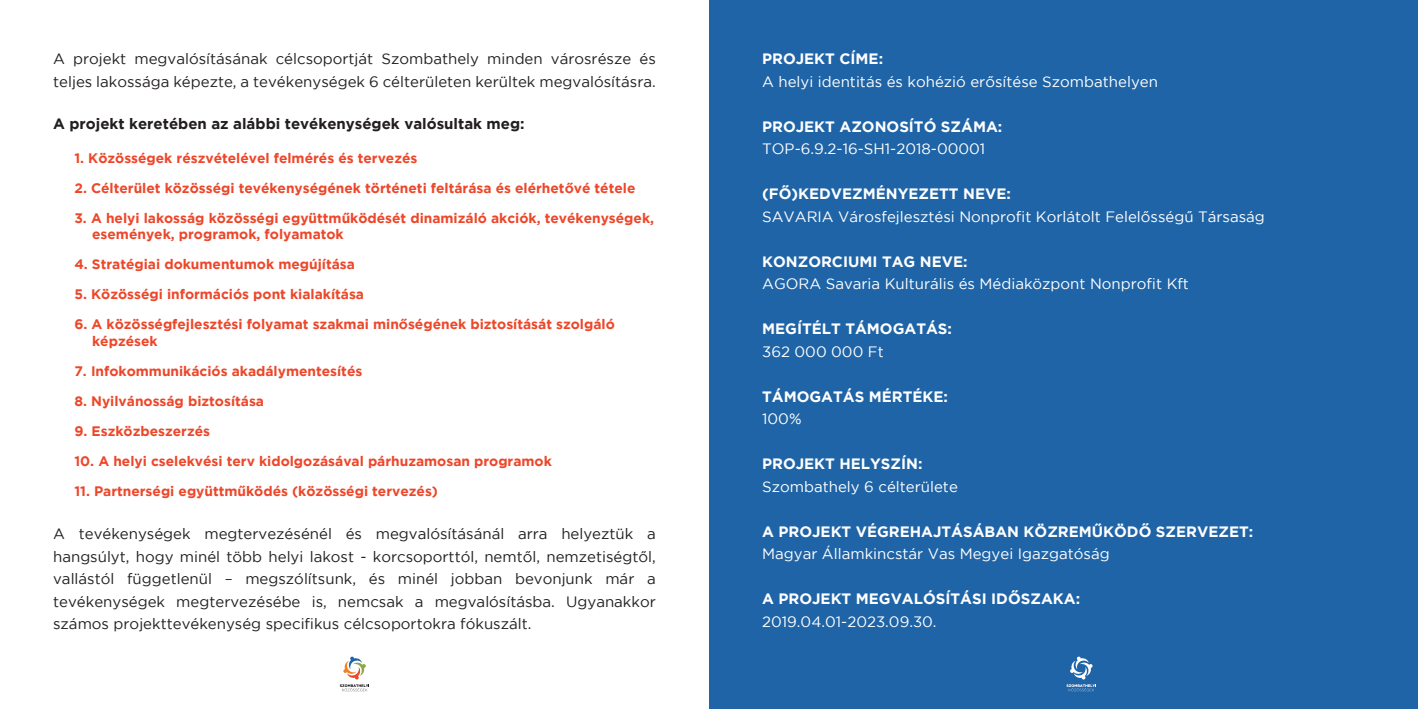
<style>
.page{position:relative;width:1418px;height:709px;background:#fff}
.page>*{position:absolute;margin:0;border:0;box-sizing:border-box;transform-origin:0 0}
.t1{font:15px/22.5px "Gotham";color:#231f20}
.t2{font:15px "Gotham";color:#fff}
.t3{font:700 15px "Gotham";color:#fff}
.t4{font:700 15px "Gotham";color:#231f20}
.t5{font:700 13.75px/16.2px "Gotham";color:#ed472a}
</style>
<div class="page">
<svg style="left:340px;top:656px;width:29px;height:35px"></svg>
<div style="left:709px;top:0;width:708px;height:709px;background:#1f64a7"></div>
<svg style="left:1066px;top:656px;width:30px;height:35px"></svg>
<p class="t1" style="left:53px;top:47px;width:604px">A projekt megvalósításának célcsoportját Szombathely minden városrésze és teljes lakossága képezte, a tevékenységek 6 célterületen kerültek megvalósításra.</p>
<p class="t4" style="left:53px;top:115px;width:473px">A projekt keretében az alábbi tevékenységek valósultak meg:</p>
<p class="t5" style="left:74px;top:150px;width:344px">1. Közösségek részvételével felmérés és tervezés</p>
<p class="t5" style="left:74px;top:180px;width:562px">2. Célterület közösségi tevékenységének történeti feltárása és elérhetővé tétele</p>
<p class="t5" style="left:92px;top:210px;width:563px;text-indent:-18px">3. A helyi lakosság közösségi együttműködését dinamizáló akciók, tevékenységek, események, programok, folyamatok</p>
<p class="t5" style="left:74px;top:256px;width:282px">4. Stratégiai dokumentumok megújítása</p>
<p class="t5" style="left:74px;top:286px;width:291px">5. Közösségi információs pont kialakítása</p>
<p class="t5" style="left:92px;top:316px;width:524px;text-indent:-18px">6. A közösségfejlesztési folyamat szakmai minőségének biztosítását szolgáló képzések</p>
<p class="t5" style="left:74px;top:362px;width:289px">7. Infokommunikációs akadálymentesítés</p>
<p class="t5" style="left:74px;top:392px;width:191px">8. Nyilvánosság biztosítása</p>
<p class="t5" style="left:74px;top:422px;width:137px">9. Eszközbeszerzés</p>
<p class="t5" style="left:74px;top:452px;width:479px">10. A helyi cselekvési terv kidolgozásával párhuzamosan programok</p>
<p class="t5" style="left:74px;top:482px;width:365px">11. Partnerségi együttműködés (közösségi tervezés)</p>
<p class="t1" style="left:53px;top:522px;width:604px;text-align:justify">A tevékenységek megtervezésénél és megvalósításánál arra helyeztük a hangsúlyt, hogy minél több helyi lakost - korcsoporttól, nemtől, nemzetiségtől, vallástól függetlenül – megszólítsunk, és minél jobban bevonjunk már a tevékenységek megtervezésébe is, nemcsak a megvalósításba. Ugyanakkor számos projekttevékenység specifikus célcsoportokra fókuszált.</p>
<p class="t3" style="left:762px;top:50px;width:122px">PROJEKT CÍME:</p>
<p class="t2" style="left:762px;top:73px;width:397px">A helyi identitás és kohézió erősítése Szombathelyen</p>
<p class="t3" style="left:762px;top:118px;width:242px">PROJEKT AZONOSÍTÓ SZÁMA:</p>
<p class="t2" style="left:762px;top:140px;width:225px">TOP-6.9.2-16-SH1-2018-00001</p>
<p class="t3" style="left:762px;top:185px;width:250px">(FŐ)KEDVEZMÉNYEZETT NEVE:</p>
<p class="t2" style="left:762px;top:208px;width:504px">SAVARIA Városfejlesztési Nonprofit Korlátolt Felelősségű Társaság</p>
<p class="t3" style="left:762px;top:253px;width:207px">KONZORCIUMI TAG NEVE:</p>
<p class="t2" style="left:762px;top:275px;width:428px">AGORA Savaria Kulturális és Médiaközpont Nonprofit Kft</p>
<p class="t3" style="left:762px;top:320px;width:191px">MEGÍTÉLT TÁMOGATÁS:</p>
<p class="t2" style="left:762px;top:343px;width:123px">362 000 000 Ft</p>
<p class="t3" style="left:762px;top:388px;width:187px">TÁMOGATÁS MÉRTÉKE:</p>
<p class="t2" style="left:762px;top:410px;width:41px">100%</p>
<p class="t3" style="left:762px;top:455px;width:162px">PROJEKT HELYSZÍN:</p>
<p class="t2" style="left:762px;top:478px;width:197px">Szombathely 6 célterülete</p>
<p class="t3" style="left:762px;top:523px;width:492px">A PROJEKT VÉGREHAJTÁSÁBAN KÖZREMŰKÖDŐ SZERVEZET:</p>
<p class="t2" style="left:762px;top:545px;width:349px">Magyar Államkincstár Vas Megyei Igazgatóság</p>
<p class="t3" style="left:762px;top:590px;width:319px">A PROJEKT MEGVALÓSÍTÁSI IDŐSZAKA:</p>
<p class="t2" style="left:762px;top:613px;width:176px">2019.04.01-2023.09.30.</p>
</div>
